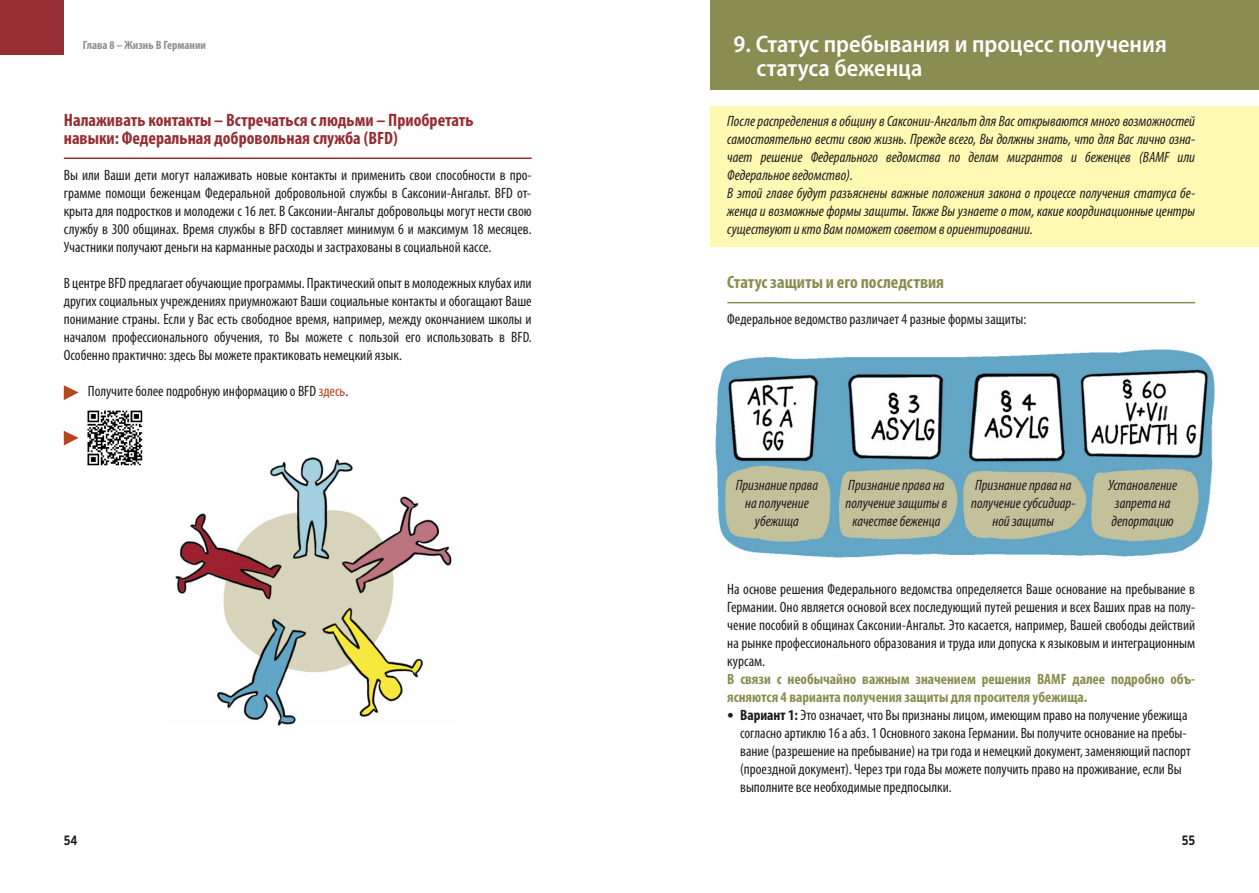
<style>
.page{position:relative;width:1259px;height:893px;background:#fff}
.page>*{position:absolute;margin:0;border:0;box-sizing:border-box;transform-origin:0 0}
.t1{font:600 semi-condensed 24px/24px "Myriad Pro";color:#fff}
.t2{font:700 condensed 18px/18px "Myriad Pro";color:#962d32}
.t3{font:700 condensed 18px "Myriad Pro";color:#8a8d51}
.t4{font:18px "kacomix";color:#1d1d1b}
.t5{font:condensed 15px/18px "Myriad Pro";color:#1d1d1b;text-align:justify}
.t6{font:italic condensed 15px/18px "Myriad Pro";color:#1d1d1b;text-align:center}
.t7{font:700 condensed 15px/18px "Myriad Pro";color:#8a8d51}
.t8{font:700 condensed 13.5px "Interstate";color:#1d1d1b}
.t9{font:700 condensed 12px "Myriad Pro";color:#8e8e8d}
.s1{color:#b7451d}
.s2{font-family:"Avenir Next Condensed";font-weight:500;font-stretch:normal;font-size:13.5px}
.s3{font-weight:700}
</style>
<div class="page">
<div style="left:710px;top:0;width:549px;height:90px;background:#8a8d51"></div>
<div style="left:710px;top:106px;width:549px;height:141px;background:#fff9b3"></div>
<hr style="left:64px;top:158px;width:467px;height:1px;background:#962d32">
<hr style="left:727px;top:302px;width:468px;height:1px;background:#8a8d51">
<img style="left:175px;top:457px;width:277px;height:268px">
<img style="left:715px;top:349px;width:500px;height:209px">
<svg style="left:64px;top:385px;width:15px;height:15px"></svg>
<div style="left:0;top:0;width:64px;height:54px;background:#962d32"></div>
<img style="left:87px;top:410px;width:56px;height:56px">
<svg style="left:64px;top:431px;width:15px;height:14px"></svg>
<p class="t9" style="left:83px;top:40px;width:124px">Глава 8 – Жизнь В Германии</p>
<p class="t2" style="left:64px;top:113px;width:411px">Налаживать контакты – Встречаться с людьми – Приобретать навыки: Федеральная добровольная служба (BFD)</p>
<p class="t5" style="left:64px;top:167px;width:469px">Вы или Ваши дети могут налаживать новые контакты и применить свои способности в про&shy;грамме помощи беженцам Федеральной добровольной службы в Саксонии-Ангальт. BFD от&shy;крыта для подростков и молодежи с 16 лет. В Саксонии-Ангальт добровольцы могут нести свою службу в 300 общинах. Время службы в BFD составляет минимум 6 и максимум 18 месяцев.<br>Участники получают деньги на карманные расходы и застрахованы в социальной кассе.</p>
<p class="t5" style="left:64px;top:275px;width:469px">В центре BFD предлагаетобучающие программы. Практический опытв молодежныхклубах или других социальных учреждениях приумножают Ваши социальные контакты и обогащают Ваше понимание страны. Если у Вас есть свободное время, например, между окончанием школы и началом профессионального обучения, то Вы можете с пользой его использовать в BFD.<br>Особенно практично: здесь Вы можете практиковать немецкий язык.</p>
<p class="t5" style="left:88px;top:383px;width:262px">Получите более подробную информацию о BFD <span class="s1">здесь</span>.</p>
<h1 class="t1" style="left:756px;top:33px;width:412px;text-indent:-23px">9. Статус пребывания и процесс получения статуса беженца</h1>
<p class="t6" style="left:727px;top:113px;width:469px;text-align:left">После распределения в общину в Саксонии-Ангальт для Вас открываются много возможностей самостоятельно вести свою жизнь. Прежде всего, Вы должны знать, что для Вас лично озна&shy;чает решение Федерального ведомства по делам мигрантов и беженцев (BAMF или Федеральноеведомство).<br>В этой главе будут разъяснены важные положения закона о процессе получения статуса бе&shy;женца и возможные формы защиты. Также Вы узнаете о том, какие координационные центры существуютикто Вам поможетсоветом вориентировании.</p>
<p class="t3" style="left:727px;top:276px;width:218px">Статус защиты и его последствия</p>
<p class="t5" style="left:727px;top:311px;width:300px">Федеральное ведомство различает 4 разные формы защиты:</p>
<p class="t4" style="left:1162px;top:402px;width:7px">i</p>
<p class="t6" style="left:735px;top:478px;width:84px">Признаниеправа наполучение убежища</p>
<p class="t6" style="left:845px;top:478px;width:103px">Признаниеправана получениезащиты в качествебеженца</p>
<p class="t6" style="left:971px;top:478px;width:106px">Признаниеправана получениесубсидиар&shy;нойзащиты</p>
<p class="t6" style="left:1108px;top:478px;width:71px;text-align:left">Установление запретана депортацию</p>
<p class="t5" style="left:727px;top:581px;width:469px">На основе решения Федерального ведомства определяется Ваше основание на пребывание в Германии. Оно является основой всех последующий путей решения и всех Ваших прав на полу&shy;чение пособий в общинах Саксонии-Ангальт. Это касается, например, Вашей свободы действий на рынке профессионального образования и труда или допуска к языковым и интеграционным курсам.</p>
<p class="t7" style="left:727px;top:671px;width:469px">В связи с необычайно важным значением решения BAMF далее подробно объ&shy;ясняются 4 варианта получения защиты для просителя убежища.</p>
<p class="t5" style="left:740px;top:707px;width:452px;text-align:left;text-indent:-13px"><span class="s2">•</span> <span class="s3">Вариант 1:</span> Это означает, что Вы признаны лицом, имеющим право на получение убежища согласно артиклю 16 a абз. 1 Основного закона Германии. Вы получите основание на пребы&shy;вание (разрешение на пребывание) на три года и немецкий документ, заменяющий паспорт (проездной документ). Через три года Вы можете получить право на проживание, если Вы выполните все необходимые предпосылки.</p>
<p class="t8" style="left:64px;top:833px;width:15px">54</p>
<p class="t8" style="left:1182px;top:833px;width:15px">55</p>
</div>
